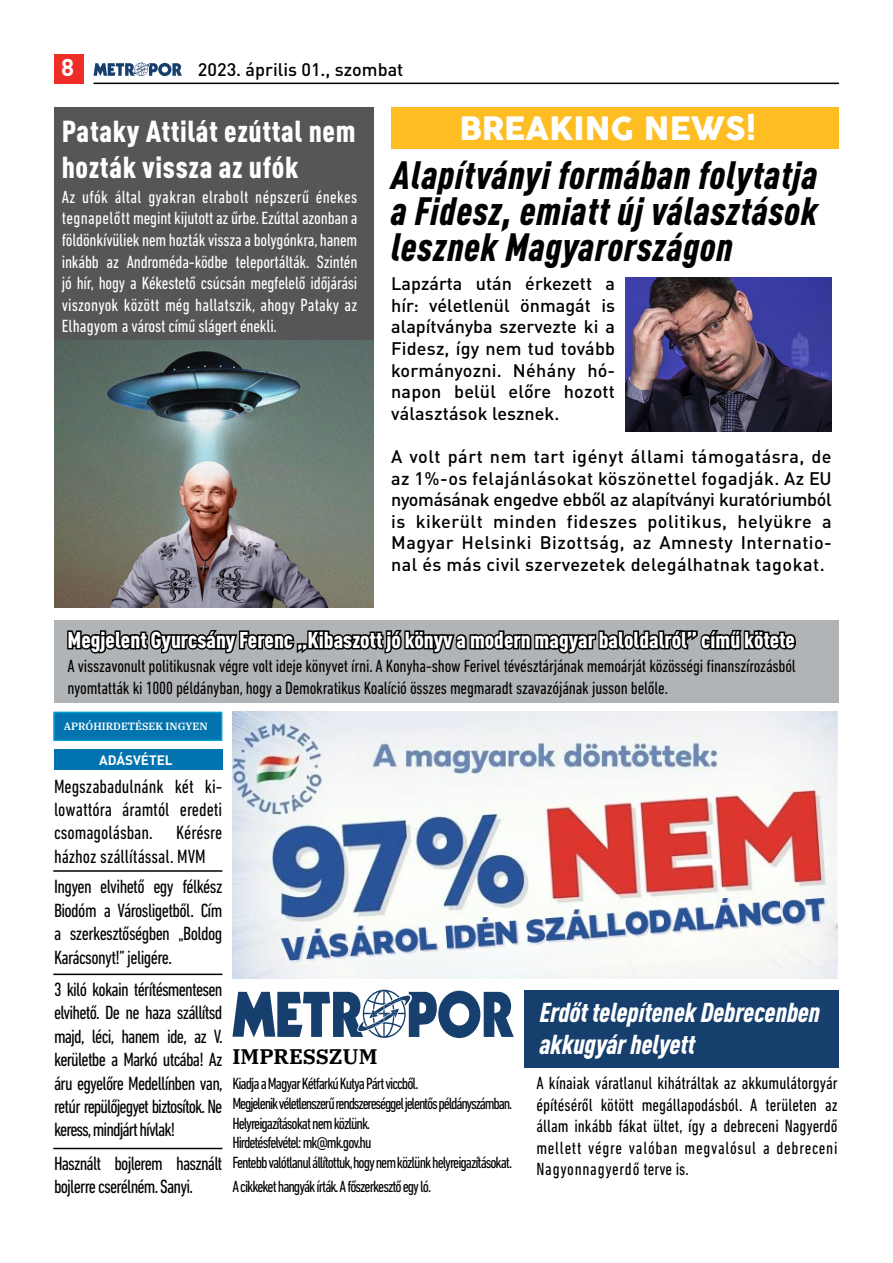
<style>
.page{position:relative;width:893px;height:1263px;background:#fff}
.page>*{position:absolute;margin:0;border:0;box-sizing:border-box;transform-origin:0 0}
.t1{font:italic 900 condensed 39px/36px "DIN Pro";letter-spacing:.02em;color:#000;text-align:justify}
.t2{font:31.5px "Cocogoose";color:#fff}
.t3{font:900 condensed 30px/36px "DIN Pro";letter-spacing:.02em;color:#fff}
.t4{font:italic 900 condensed 27px/32.4px "DIN Pro";color:#fff}
.t5{font:700 24px "DIN Pro";color:#fff}
.t6{font:900 condensed 22.5px "DIN Pro";color:#fff}
.t7{font:700 21px "IBM Plex Serif";color:#000}
.t8{font:condensed 19.5px/23.4px "DIN Next LT Pro";letter-spacing:-.04em;color:#050303;text-align:justify}
.t9{font:500 18px/21.6px "DIN Pro";letter-spacing:.01em;color:#000;text-align:justify}
.t10{font:condensed 18px/21.6px "DIN Next LT Pro";letter-spacing:-.01em;color:#fff;text-align:justify}
.t11{font:condensed 18px/21.6px "DIN Next LT Pro";letter-spacing:-.01em;color:#050303}
.t12{font:condensed 18px/21.6px "DIN Next LT Pro";letter-spacing:.04em;color:#000;text-align:justify}
.t13{font:condensed 16.5px/19.8px "DIN Next LT Pro";letter-spacing:-.06em;color:#050303}
.t14{font:700 13.5px "DIN Pro";color:#fff}
.t15{font:600 10.5px "IBM Plex Serif";color:#fff}
</style>
<div class="page">
<div style="left:54px;top:54px;width:29px;height:29px;background:#ee2d27"></div>
<svg style="left:94px;top:63px;width:88px;height:13px"></svg>
<svg style="left:232px;top:990px;width:282px;height:48px"></svg>
<hr style="left:94px;top:83px;width:745px;height:1px;background:#000">
<div style="left:54px;top:108px;width:319px;height:233px;background:#565659"></div>
<img style="left:54px;top:341px;width:319px;height:267px">
<div style="left:391px;top:108px;width:448px;height:41px;background:#febe23"></div>
<img style="left:626px;top:277px;width:206px;height:154px">
<div style="left:54px;top:620px;width:785px;height:83px;background:#b1b4b6"></div>
<svg style="left:67px;top:629px;width:729px;height:25px"></svg>
<div style="left:53px;top:712px;width:169px;height:29px;background:#0173ae;border:2px solid #00a0cd"></div>
<div style="left:54px;top:749px;width:168px;height:21px;background:#0173ae"></div>
<hr style="left:53px;top:870px;width:169px;height:2px;background:#000">
<hr style="left:53px;top:973px;width:169px;height:2px;background:#000">
<hr style="left:53px;top:1148px;width:169px;height:1px;background:#000">
<img style="left:232px;top:712px;width:606px;height:267px">
<div style="left:525px;top:990px;width:314px;height:77px;background:#163f6d"></div>
<h3 class="t5" style="left:61px;top:48px;width:15px">8</h3>
<p class="t9" style="left:198px;top:57px;width:207px">2023. április 01., szombat</p>
<h3 class="t3" style="left:62px;top:110px;width:295px">Pataky Attilát ezúttal nem hozták vissza az ufók</h3>
<p class="t10" style="left:62px;top:186px;width:297px">Az ufók által gyakran elrabolt népszerű énekes tegnapelőtt megint kijutott az űrbe. Ezúttal azonban a földönkívüliek nem hozták vissza a bolygónkra, hanem inkább az Androméda-ködbe teleportálták. Szintén jó hír, hogy a Kékestető csúcsán megfelelő időjárási viszonyok között még hallatszik, ahogy Pataky az Elhagyom a várost című slágert énekli.</p>
<h2 class="t2" style="left:460px;top:107px;width:298px">BREAKING NEWS!</h2>
<h1 class="t1" style="left:391px;top:154px;width:428px">Alapítványi formában folytatja a Fidesz, emiatt új választások lesznek Magyarországon</h1>
<p class="t9" style="left:391px;top:271px;width:225px">Lapzárta után érkezett a hír: véletlenül önmagát is alapítványba szervezte ki a Fidesz, így nem tud tovább kormányozni. Néhány hó&shy;napon belül előre hozott választások lesznek.</p>
<p class="t9" style="left:391px;top:444px;width:442px">A volt párt nem tart igényt állami támogatásra, de az 1%-os felajánlásokat köszönettel fogadják. Az EU nyomásának engedve ebből az alapítványi kuratóriumból is kikerült minden fideszes politikus, helyükre a Magyar Helsinki Bizottság, az Amnesty Internatio&shy;nal és más civil szervezetek delegálhatnak tagokat.</p>
<p class="t6" style="left:67px;top:622px;width:729px">Megjelent Gyurcsány Ferenc „Kibaszott jó könyv a modern magyar baloldalról” című kötete</p>
<p class="t11" style="left:67px;top:655px;width:730px">A visszavonult politikusnak végre volt ideje könyvet írni. A Konyha-show Ferivel tévésztárjának memoárját közösségi finanszírozásból nyomtatták ki 1000 példányban, hogy a Demokratikus Koalíció összes megmaradt szavazójának jusson belőle.</p>
<p class="t15" style="left:64px;top:718px;width:145px">APRÓHIRDETÉSEK INGYEN</p>
<p class="t14" style="left:99px;top:749px;width:75px">ADÁSVÉTEL</p>
<p class="t8" style="left:54px;top:774px;width:170px">Megszabadulnánk két ki&shy;lowattóra áramtól eredeti csomagolásban. Kérésre házhoz szállítással. MVM</p>
<p class="t8" style="left:54px;top:875px;width:170px">Ingyen elvihető egy félkész Biodóm a Városligetből. Cím a szerkesztőségben „Boldog Karácsonyt!” jeligére.</p>
<p class="t8" style="left:54px;top:977px;width:170px">3 kiló kokain térítésmentesen elvihető. De ne haza szállítsd majd, léci, hanem ide, az V. kerületbe a Markó utcába! Az áru egyelőre Medellínben van, retúr repülőjegyet biztosítok. Ne keress, mindjárt hívlak!</p>
<p class="t8" style="left:54px;top:1151px;width:170px">Használt bojlerem használt bojlerre cserélném. Sanyi.</p>
<p class="t7" style="left:232px;top:1040px;width:147px">IMPRESSZUM</p>
<p class="t13" style="left:232px;top:1073px;width:281px">Kiadja a Magyar Kétfarkú Kutya Párt viccből.<br>Megjelenik véletlenszerű rendszereséggel jelentős példányszámban.<br>Helyreigazításokat nem közlünk.<br>Hirdetésfelvétel: mk@mk.gov.hu<br>Fentebb valótlanul állítottuk,hogy nem közlünk helyreigazításokat.</p>
<p class="t13" style="left:232px;top:1176px;width:200px">A cikkeket hangyák írták.A főszerkesztő egy ló.</p>
<h3 class="t4" style="left:540px;top:993px;width:282px">Erdőt telepítenek Debrecenben akkugyár helyett</h3>
<p class="t12" style="left:536px;top:1072px;width:303px">A kínaiak váratlanul kihátráltak az akkumulátorgyár építéséről kötött megállapodásból. A területen az állam inkább fákat ültet, így a debreceni Nagyerdő mellett végre valóban megvalósul a debreceni Nagyonnagyerdő terve is.</p>
</div>
